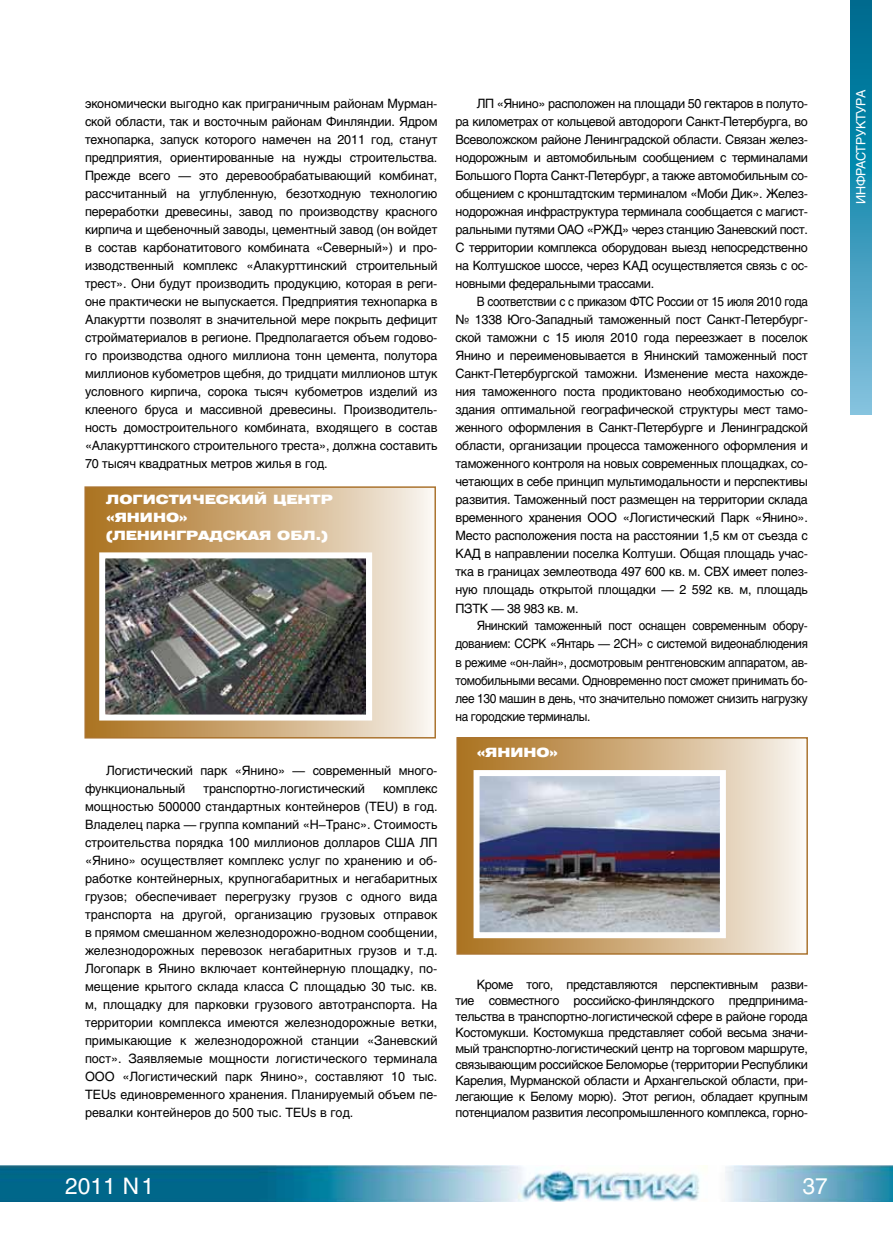
<style>
.page{position:relative;width:893px;height:1234px;background:#fff}
.page>*{position:absolute;margin:0;border:0;box-sizing:border-box;transform-origin:0 0}
.t1{font:22.5px "Helios";color:#fff}
.t2{font:12.75px/18px "Helios";letter-spacing:-.02em;color:#000;text-align:justify}
.t3{font:12.75px/18px "Helios";letter-spacing:-.02em;color:#000;text-align:justify;scale:.92 1}
.t4{font:12.75px/18px "Helios";letter-spacing:-.02em;color:#000;text-align:justify;scale:.93 1}
.t5{font:900 12.75px/18px "Helios Ext";color:#fff}
.t6{font:12.75px "Helios";color:#fff}
</style>
<div class="page">
<img style="left:0;top:1165px;width:893px;height:36px">
<svg style="left:850px;top:0;width:22px;height:414px;background:#2e93b5"></svg>
<div style="left:85px;top:487px;width:350px;height:250px;background:linear-gradient(to right,#a96d19,#f7f1e9)"></div>
<div style="left:84px;top:486px;width:352px;height:252px;border:2px solid #ab7430"></div>
<div style="left:457px;top:737px;width:350px;height:216px;background:linear-gradient(to right,#a96f1b,#f6f0e9)"></div>
<div style="left:456px;top:737px;width:352px;height:217px;border:2px solid #ab7430"></div>
<img style="left:106px;top:559px;width:259px;height:154px">
<div style="left:99px;top:552px;width:273px;height:168px;border:6px solid #fff"></div>
<img style="left:481px;top:777px;width:238px;height:154px">
<div style="left:474px;top:770px;width:252px;height:168px;border:6px solid #fff"></div>
<p class="t2" style="left:85px;top:94px;width:354px">экономически выгодно как приграничным районам Мурман&shy;ской области, так и восточным районам Финляндии. Ядром технопарка, запуск которого намечен на 2011 год, станут предприятия, ориентированные на нужды строительства.<br>Прежде всего — это деревообрабатывающий комбинат, рассчитанный на углубленную, безотходную технологию переработки древесины, завод по производству красного кирпича и щебеночный заводы, цементный завод (он войдет в состав карбонатитового комбината «Северный») и про&shy;изводственный комплекс «Алакурттинский строительный трест». Они будут производить продукцию, которая в реги&shy;оне практически не выпускается. Предприятия технопарка в Алакуртти позволят в значительной мере покрыть дефицит стройматериалов в регионе. Предполагается объем годово&shy;го производства одного миллиона тонн цемента, полутора миллионов кубометров щебня, до тридцати миллионов штук условного кирпича, сорока тысяч кубометров изделий из клееного бруса и массивной древесины. Производитель&shy;ность домостроительного комбината, входящего в состав «Алакурттинского строительного треста», должна составить 70 тысяч квадратных метров жилья в год.</p>
<p class="t5" style="left:106px;top:491px;width:228px">Логистический центр «Янино» (Ленинградская обл.)</p>
<p class="t2" style="left:85px;top:760px;width:354px;text-indent:21px">Логистический парк «Янино» — современный много&shy;функциональный</p>
<p class="t2" style="left:203px;top:778px;width:163px">транспортно-логистический</p>
<p class="t2" style="left:85px;top:778px;width:354px;text-indent:298px">комплекс мощностью 500000 стандартных контейнеров (TE U) в год.<br>Владелец парка — группа компаний «Н–Транс». Стоимость строительства порядка 100 миллионов долларов США ЛП «Янино» осуществляет комплекс услуг по хранению и об&shy;работке контейнерных, крупногабаритных и негабаритных грузов; обеспечивает перегрузку грузов с одного вида транспорта на другой, организацию грузовых отправок в прямом смешанном железнодорожно-водном сообщении, железнодорожных перевозок негабаритных грузов и т.д.<br>Логопарк в Янино включает контейнерную площадку, по&shy;мещение крытого склада класса С площадью 30 тыс. кв. м, площадку для парковки грузового автотранспорта. На территории комплекса имеются железнодорожные ветки, примыкающие к железнодорожной станции «Заневский пост». Заявляемые мощности логистического терминала ООО «Логистический парк Янино», составляют 10 тыс.<br>TEUs единовременного хранения. Планируемый объем пе&shy;ревалки контейнеров до 500 тыс. TE Us в год.</p>
<p class="t2" style="left:455px;top:94px;width:354px;text-indent:21px">ЛП «Янино» расположен на площади 50 гектаров в полуто&shy;ра километрах от кольцевой автодороги Санкт-Петербурга, во Всеволожском районе Ленинградской области. Связан желез&shy;нодорожным и автомобильным сообщением с терминалами Большого Порта Санкт-Петербург, а также автомобильным со&shy;общением с кронштадтским терминалом «Моби Дик». Желез&shy;нодорожная инфраструктура терминала сообщается с магист&shy;ральными путями ОАО «РЖД» через станцию Заневский пост.<br>С территории комплекса оборудован выезд непосредственно на Колтушское шоссе, через КАД осуществляется связь с ос&shy;новными федеральными трассами.</p>
<p class="t3" style="left:455px;top:292px;width:385px;text-indent:21px">В соответствии с с приказом ФТС России от 15 июля 2010 года № 1338 Юго-Западный таможенный пост Санкт-Петербург&shy;ской таможни с 15 июля 2010 года переезжает в поселок Янино и переименовывается в Янинский таможенный пост Санкт-Петербургской таможни. Изменение места нахожде&shy;ния таможенного поста продиктовано необходимостью со&shy;здания оптимальной географической структуры мест тамо&shy;женного оформления в Санкт-Петербурге и Ленинградской области, организации процесса таможенного оформления и таможенного контроля на новых современных площадках, со&shy;четающих в себе принцип мультимодальности и перспективы развития. Таможенный пост размещен на территории склада временного хранения ООО «Логистический Парк «Янино».<br>Место расположения поста на расстоянии 1,5 км от съезда с КАД в направлении поселка Колтуши. Общая площадь учас&shy;тка в границах землеотвода 497 600 кв. м. СВХ имеет полез&shy;ную площадь открытой площадки — 2 592 кв. м, площадь ПЗТК — 38 983 кв. м.</p>
<p class="t4" style="left:455px;top:616px;width:380px;text-indent:21px">Янинский таможенный пост оснащен современным обору&shy;дованием: ССРК «Янтарь — 2СН» с системой видеонаблюдения в режиме «он-лайн», досмотровым рентгеновским аппаратом, ав&shy;томобильными весами. Одновременно пост сможет принимать бо&shy;лее 130 машин в день, что значительно поможет снизить нагрузку на городские терминалы.</p>
<p class="t5" style="left:477px;top:742px;width:83px">«Янино»</p>
<p class="t2" style="left:455px;top:975px;width:354px;line-height:16px;text-indent:21px">Кроме того, представляются перспективным разви&shy;тие совместного российско-финляндского предпринима&shy;тельства в транспортно-логистической сфере в районе города Костомукши. Костомукша представляет собой весьма значи&shy;мый транспортно-логистический центр на торговом маршруте, связывающим российское Беломорье (территории Республики Карелия, Мурманской области и Архангельской области, при&shy;легающие к Белому морю). Этот регион, обладает крупным потенциалом развития лесопромышленного комплекса, горно-</p>
<h1 class="t1" style="left:65px;top:1172px;width:90px">2011 N1</h1>
<h1 class="t1" style="left:802px;top:1172px;width:27px">37</h1>
<p class="t6" style="left:853px;top:204px;width:114px;rotate:-90deg">Инфраструктура</p>
</div>
